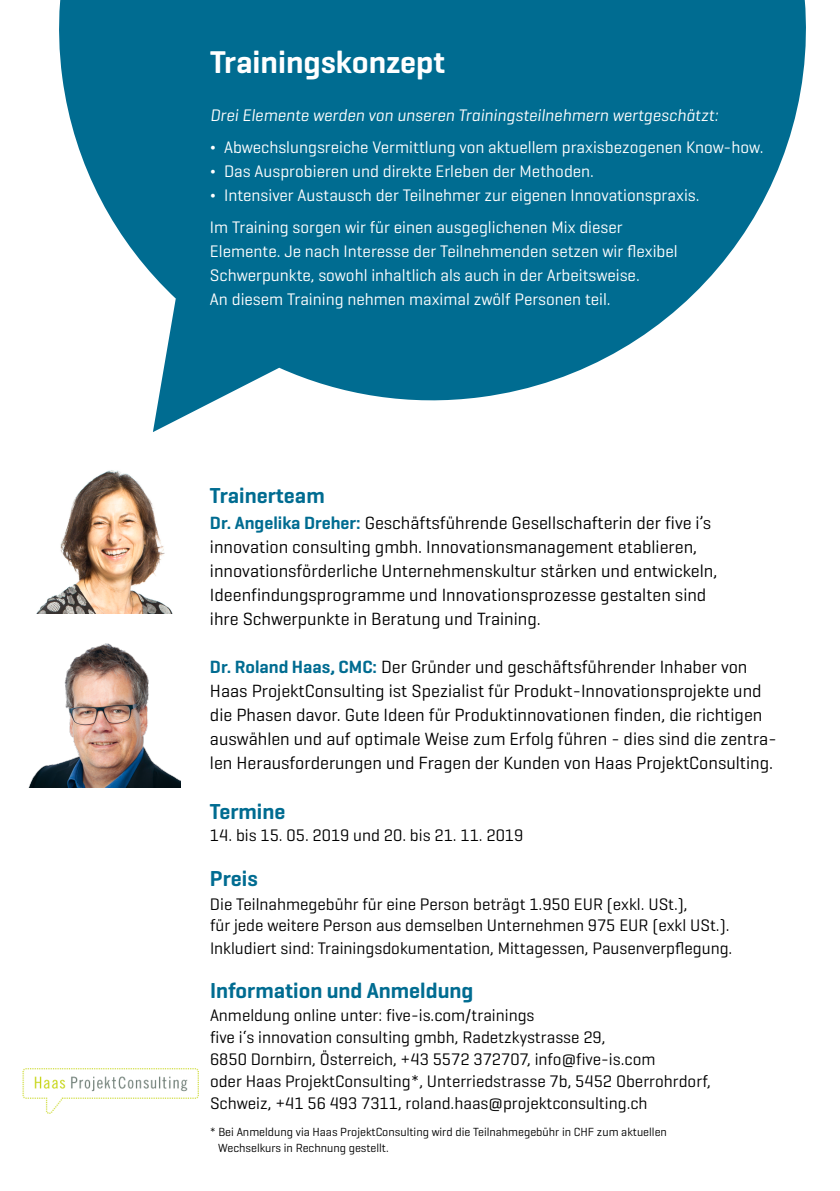
<style>
.page{position:relative;width:840px;height:1191px;background:#fff}
.page>*{position:absolute;margin:0;border:0;box-sizing:border-box;transform-origin:0 0}
.t1{font:600 32px "Geogrotesque";color:#fff}
.t2{font:600 22px "Geogrotesque";color:#006c91}
.t3{font:18px/24px "Geogrotesque";color:#000}
.t4{font:17px/22px "Geogrotesque";color:#000}
.t5{font:17px/24px "Geogrotesque";color:#fff}
.t6{font:italic 17px "Geogrotesque";color:#fff}
.t7{font:12px/16px "Geogrotesque";color:#000}
.s1{font-weight:600;color:#006c91}
</style>
<div class="page">
<img style="left:29px;top:643px;width:151px;height:144px">
<img style="left:37px;top:470px;width:136px;height:143px">
<img style="left:22px;top:1068px;width:177px;height:45px">
<svg style="left:59px;top:0;width:747px;height:432px;fill:#006c91"></svg>
<h1 class="t1" style="left:210px;top:43px;width:236px">Trainingskonzept</h1>
<p class="t6" style="left:210px;top:105px;width:509px">Drei Elemente werden von unseren Trainingsteilnehmern wertgeschätzt:</p>
<p class="t5" style="left:210px;top:134px;width:554px">¬ Abwechslungsreiche Vermittlung von aktuellem praxisbezogenen Know-how. ¬ Das Ausprobieren und direkte Erleben der Methoden.<br>¬ Intensiver Austausch der Teilnehmer zur eigenen Innovationspraxis.</p>
<p class="t5" style="left:210px;top:214px;width:469px">Im Training sorgen wir für einen ausgeglichenen Mix dieser Elemente. Je nach Interesse der Teilnehmenden setzen wir flexibel Schwerpunkte, sowohl inhaltlich als auch in der Arbeitsweise.<br>An diesem Training nehmen maximal zwölf Personen teil.</p>
<p class="t2" style="left:210px;top:482px;width:116px">Trainerteam</p>
<p class="t3" style="left:210px;top:510px;width:508px"><span class="s1">Dr. Angelika Dreher:</span> Geschäftsführende Gesellschafterin der five i’s innovation consulting gmbh. Innovationsmanagement etablieren, innovationsförderliche Unternehmenskultur stärken und entwickeln, Ideenfindungsprogramme und Innovationsprozesse gestalten sind ihre Schwerpunkte in Beratung und Training.</p>
<p class="t3" style="left:210px;top:654px;width:567px"><span class="s1">Dr. Roland Haas, CMC:</span> Der Gründer und geschäftsführender Inhaber von Haas ProjektConsulting ist Spezialist für Produkt-Innovationsprojekte und die Phasen davor. Gute Ideen für Produktinnovationen finden, die richtigen auswählen und auf optimale Weise zum Erfolg führen - dies sind die zentra&shy;len Herausforderungen und Fragen der Kunden von Haas ProjektConsulting.</p>
<p class="t2" style="left:210px;top:798px;width:77px">Termine</p>
<p class="t4" style="left:210px;top:824px;width:315px">14. bis 15. 05. 2019 und 20. bis 21. 11. 2019</p>
<p class="t2" style="left:210px;top:865px;width:49px">Preis</p>
<p class="t4" style="left:210px;top:893px;width:520px;line-height:21.2px">Die Teilnahmegebühr für eine Person beträgt 1.950 EUR (exkl. USt.),<br>für jede weitere Person aus demselben Unternehmen 975 EUR (exkl USt.).</p>
<p class="t4" style="left:210px;top:936px;width:523px">Inkludiert sind: Trainingsdokumentation, Mittagessen, Pausenverpflegung.</p>
<p class="t2" style="left:210px;top:976px;width:265px">Information und Anmeldung</p>
<p class="t4" style="left:210px;top:1004px;width:502px">Anmeldung online unter: five-is.com/trainings<br>five i‘s innovation consulting gmbh, Radetzkystrasse 29,<br>6850 Dornbirn, Österreich, +43 5572 372707, info@five-is.com<br>oder Haas ProjektConsulting*, Unterriedstrasse 7b, 5452 Oberrohrdorf, Schweiz, +41 56 493 7311, roland.haas@projektconsulting.ch</p>
<p class="t7" style="left:218px;top:1123px;width:450px;text-indent:-8px">* Bei Anmeldung via Haas ProjektConsulting wird die Teilnahmegebühr in CHF zum aktuellen<br>Wechselkurs in Rechnung gestellt.</p>
</div>
